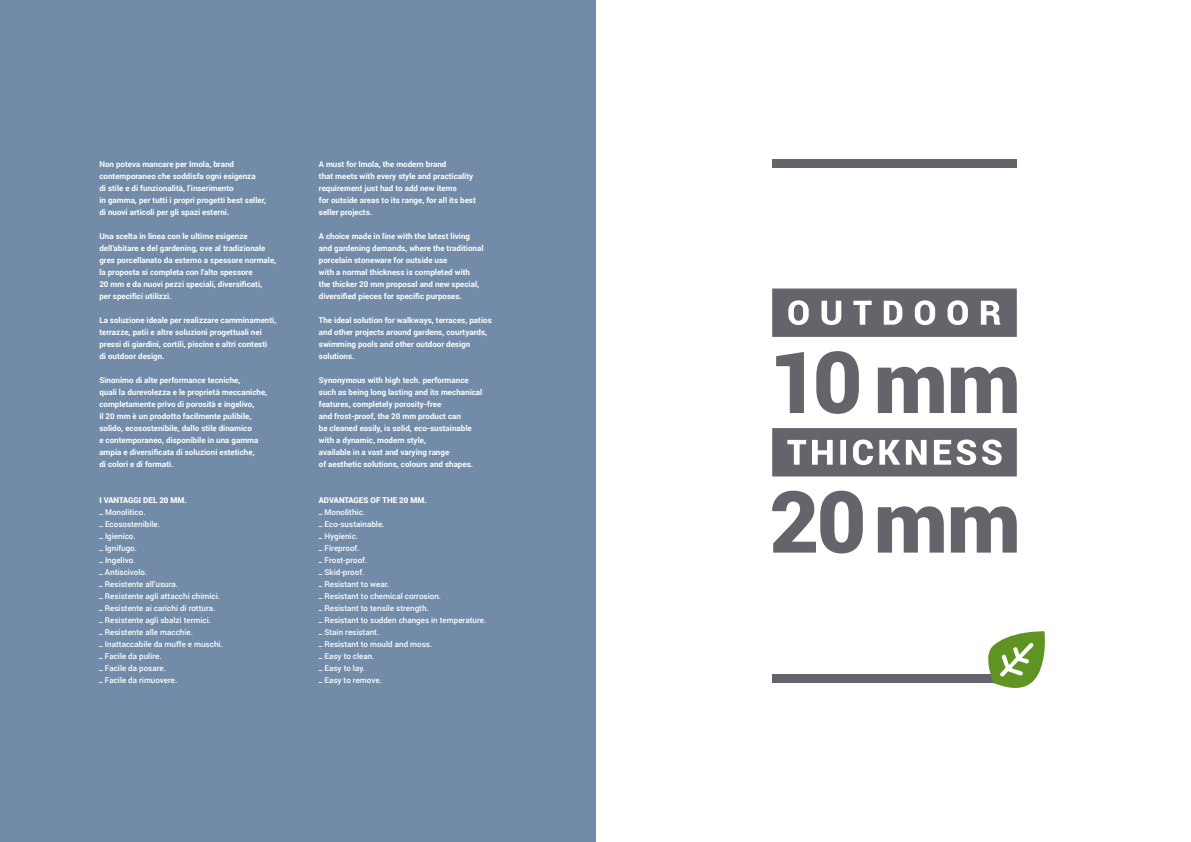
<style>
.page{position:relative;width:1191px;height:842px;background:#fff}
.page>*{position:absolute;margin:0;border:0;box-sizing:border-box;transform-origin:0 0}
.t1{font:700 8px/12px "Roboto";color:#fff}
.t2{font:500 8px/12px "Roboto";color:#fff}
.t3{font:900 8px "Roboto";color:#fff}
</style>
<div class="page">
<div style="left:0;top:0;width:595px;height:842px;background:#718ba8"></div>
<div style="left:772px;top:675px;width:223px;height:8px;background:#63656a"></div>
<div style="left:772px;top:159px;width:244px;height:8px;background:#63656a"></div>
<svg style="left:987px;top:631px;width:58px;height:57px"></svg>
<svg style="left:776px;top:351px;width:83px;height:63px"></svg>
<svg style="left:878px;top:367px;width:65px;height:46px"></svg>
<svg style="left:951px;top:367px;width:65px;height:46px"></svg>
<svg style="left:772px;top:428px;width:244px;height:48px"></svg>
<svg style="left:772px;top:491px;width:90px;height:62px"></svg>
<svg style="left:951px;top:506px;width:65px;height:47px"></svg>
<svg style="left:878px;top:506px;width:65px;height:47px"></svg>
<svg style="left:772px;top:288px;width:244px;height:49px;background:#7e8084"></svg>
<p class="t1" style="left:99px;top:158px;width:168px">Non poteva mancare per Imola, brand contemporaneo che soddisfa ogni esigenza<br>di stile e di funzionalità, l’inserimento<br>in gamma, per tutti i propri progetti best seller, di nuovi articoli per gli spazi esterni.</p>
<p class="t1" style="left:99px;top:230px;width:178px">Una scelta in linea con le ultime esigenze dell’abitare e del gardening, ove al tradizionale gres porcellanato da esterno a spessore normale, la proposta si completa con l’alto spessore<br>20 mm e da nuovi pezzi speciali, diversificati,<br>per specifici utilizzi.</p>
<p class="t1" style="left:99px;top:314px;width:179px">La soluzione ideale per realizzare camminamenti, terrazze, patii e altre soluzioni progettuali nei pressi di giardini, cortili, piscine e altri contesti<br>di outdoor design.</p>
<p class="t1" style="left:99px;top:374px;width:169px">Sinonimo di alte performance tecniche,<br>quali la durevolezza e le proprietà meccaniche, completamente privo di porosità e ingelivo,<br>il 20 mm è un prodotto facilmente pulibile, solido, ecosostenibile, dallo stile dinamico<br>e contemporaneo, disponibile in una gamma ampia e diversificata di soluzioni estetiche,<br>di colori e di formati.</p>
<p class="t3" style="left:99px;top:495px;width:89px">I VANTAGGI DEL 20 MM.</p>
<p class="t2" style="left:99px;top:506px;width:125px">_ Monolitico.<br>_ Ecosostenibile.<br>_ Igienico.<br>_ Ignifugo.<br>_ Ingelivo.<br>_ Antiscivolo.<br>_ Resistente all’usura.<br>_ Resistente agli attacchi chimici. _ Resistente ai carichi di rottura.<br>_ Resistente agli sbalzi termici.<br>_ Resistente alle macchie.<br>_ Inattaccabile da muffe e muschi. _ Facile da pulire.<br>_ Facile da posare.<br>_ Facile da rimuovere.</p>
<p class="t1" style="left:319px;top:158px;width:158px">A must for Imola, the modern brand<br>that meets with every style and practicality requirement just had to add new items<br>for outside areas to its range, for all its best seller projects.</p>
<p class="t1" style="left:319px;top:230px;width:166px">A choice made in line with the latest living and gardening demands, where the traditional porcelain stoneware for outside use<br>with a normal thickness is completed with the thicker 20 mm proposal and new special, diversified pieces for specific purposes.</p>
<p class="t1" style="left:319px;top:314px;width:174px">The ideal solution for walkways, terraces, patios and other projects around gardens, courtyards, swimming pools and other outdoor design solutions.</p>
<p class="t1" style="left:319px;top:374px;width:165px">Synonymous with high tech. performance such as being long lasting and its mechanical features, completely porosity-free<br>and frost-proof, the 20 mm product can<br>be cleaned easily, is solid, eco-sustainable with a dynamic, modern style,<br>available in a vast and varying range<br>of aesthetic solutions, colours and shapes.</p>
<p class="t3" style="left:319px;top:495px;width:109px">ADVANTAGES OF THE 20 MM.</p>
<p class="t2" style="left:319px;top:506px;width:169px">_ Monolithic.<br>_ Eco-sustainable.<br>_ Hygienic.<br>_ Fireproof.<br>_ Frost-proof.<br>_ Skid-proof.<br>_ Resistant to wear.<br>_ Resistant to chemical corrosion.<br>_ Resistant to tensile strength.<br>_ Resistant to sudden changes in temperature. _ Stain resistant.<br>_ Resistant to mould and moss.<br>_ Easy to clean.<br>_ Easy to lay.<br>_ Easy to remove.</p>
</div>
